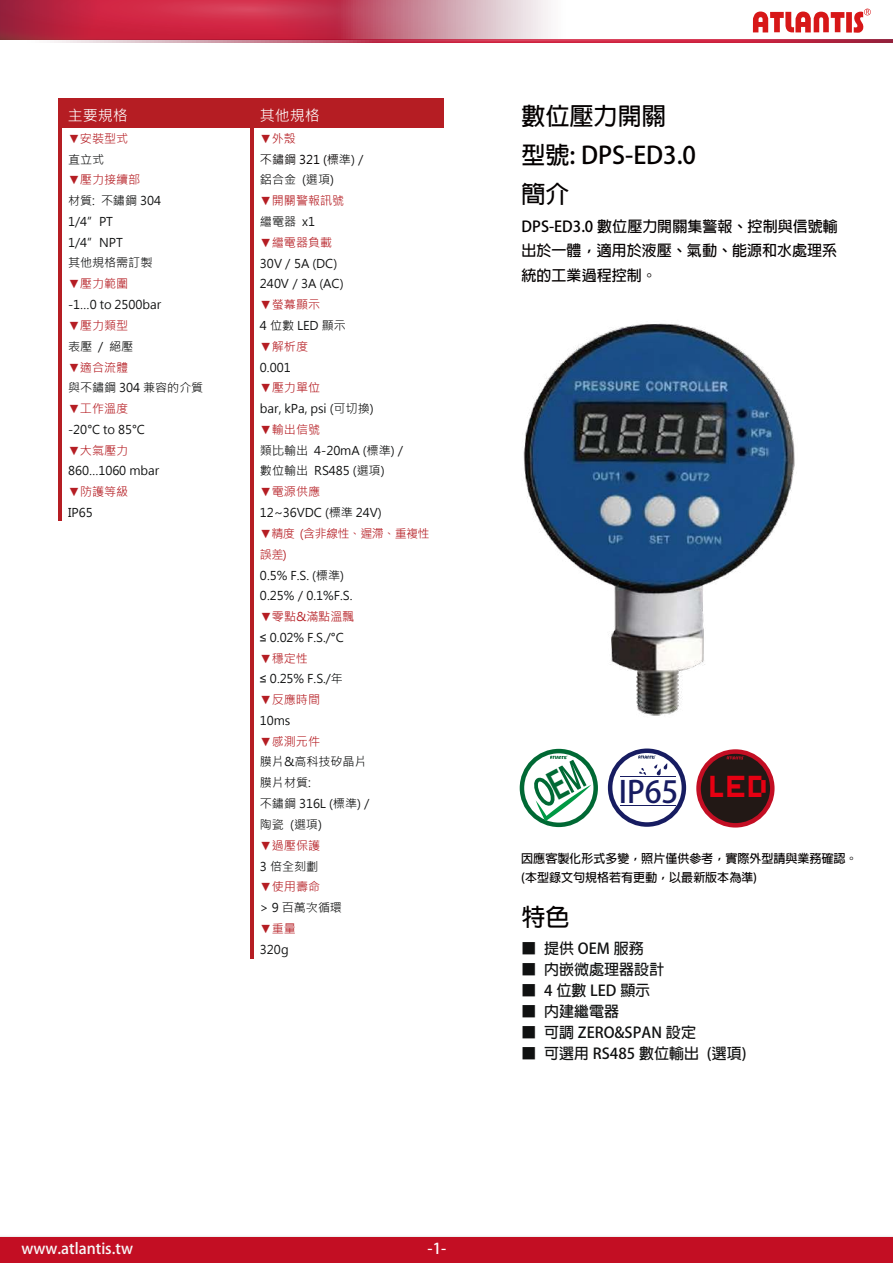
<style>
.page{position:relative;width:893px;height:1263px;background:#fff}
.page>*{position:absolute;margin:0;border:0;box-sizing:border-box;transform-origin:0 0}
.t1{font:700 30.15px "Adobe Fan Heiti Std";color:#171c61}
.t2{font:700 24px/39px "Adobe Fan Heiti Std";color:#040000}
.t3{font:700 15px "Adobe Fan Heiti Std";color:#101111}
.t4{font:700 15px/24.5px "Adobe Fan Heiti Std";color:#040000;text-align:justify}
.t5{font:700 15px "Adobe Fan Heiti Std";color:#f7f8f8}
.t6{font:15px "Microsoft Jheng Hei";color:#fff}
.t7{font:700 15px "Adobe Fan Heiti Std";color:#fff}
.t8{font:12.15px/20.9px "Microsoft Jheng Hei";color:#101111}
.t9{font:12.15px "Microsoft Jheng Hei";color:#b51d23}
.t10{font:700 12.15px/19.5px "Adobe Fan Heiti Std";color:#040000}
.t11{font:12.15px/20.7px "Microsoft Jheng Hei";letter-spacing:-.06em;color:#b51d23}
.s1{color:#b51d23}
.s2{color:#040000}
.s3{font-family:"Arial"}
</style>
<div class="page">
<div style="left:699px;top:751px;width:73px;height:74px;background:#221815;border-radius:50%"></div>
<div style="left:696px;top:749px;width:78px;height:78px;border:4px solid #c30e23;border-radius:50%"></div>
<svg style="left:727px;top:756px;width:17px;height:4px"></svg>
<div style="left:520px;top:749px;width:78px;height:78px;border:4px solid #006934;border-radius:50%"></div>
<div style="left:608px;top:748px;width:78px;height:79px;border:4px solid #171c61;border-radius:50%"></div>
<svg style="left:638px;top:755px;width:30px;height:21px"></svg>
<hr style="left:620px;top:776px;width:55px;height:1px;background:#171c61">
<hr style="left:620px;top:805px;width:55px;height:1px;background:#171c61">
<div style="left:61px;top:102px;width:189px;height:26px;background:#b51d23"></div>
<div style="left:253px;top:102px;width:190px;height:26px;background:#b51d23"></div>
<svg style="left:58px;top:98px;width:3px;height:4px"></svg>
<hr style="left:61px;top:98px;width:189px;height:3px;background:#b51d23">
<hr style="left:61px;top:101px;width:189px;height:1px;background:#b51d23">
<svg style="left:250px;top:98px;width:3px;height:4px"></svg>
<hr style="left:253px;top:98px;width:190px;height:3px;background:#b51d23">
<hr style="left:253px;top:101px;width:190px;height:1px;background:#b51d23">
<hr style="left:58px;top:102px;width:3px;height:26px;background:#b51d23">
<hr style="left:250px;top:102px;width:3px;height:26px;background:#b51d23">
<hr style="left:58px;top:128px;width:3px;height:393px;background:#b51d23">
<hr style="left:250px;top:128px;width:3px;height:831px;background:#b51d23">
<img style="left:523px;top:323px;width:272px;height:393px">
<div style="left:0;top:1237px;width:893px;height:26px;background:#c30e23"></div>
<svg style="left:0;top:0;width:871px;height:40px"></svg>
<svg style="left:1px;top:39px;width:892px;height:4px;background:#c95268"></svg>
<svg style="left:530px;top:755px;width:61px;height:66px"></svg>
<p class="t6" style="left:68px;top:106px;width:61px">主要規格</p>
<p class="t6" style="left:260px;top:106px;width:61px">其他規格</p>
<p class="t9" style="left:68px;top:131px;width:62px">▼安裝型式</p>
<p class="t8" style="left:68px;top:149px;width:38px">直立式</p>
<p class="t9" style="left:68px;top:172px;width:74px">▼壓力接續部</p>
<p class="t8" style="left:68px;top:190px;width:95px">材質: 不鏽鋼 304<br>1/4”PT<br>1/4”NPT<br>其他規格需訂製</p>
<p class="t9" style="left:68px;top:276px;width:62px">▼壓力範圍</p>
<p class="t8" style="left:68px;top:294px;width:95px">-1…0 to 2500bar</p>
<p class="t9" style="left:68px;top:318px;width:62px">▼壓力類型</p>
<p class="t8" style="left:68px;top:336px;width:67px">表壓 / 絕壓</p>
<p class="t9" style="left:68px;top:359px;width:62px">▼適合流體</p>
<p class="t8" style="left:68px;top:377px;width:137px">與不鏽鋼 304 兼容的介質</p>
<p class="t9" style="left:68px;top:401px;width:62px">▼工作溫度</p>
<p class="t8" style="left:68px;top:419px;width:79px">-20°C to 85°C</p>
<p class="t9" style="left:68px;top:443px;width:62px">▼大氣壓力</p>
<p class="t8" style="left:68px;top:460px;width:93px">860…1060 mbar</p>
<p class="t9" style="left:68px;top:484px;width:62px">▼防護等級</p>
<p class="t8" style="left:68px;top:502px;width:26px">IP65</p>
<p class="t8" style="left:260px;top:128px;width:109px"><span class="s1">▼外殼<br></span><span class="s2">不鏽鋼 321 (標</span>準)／鋁合金 (選項)</p>
<p class="t9" style="left:260px;top:193px;width:86px">▼開關警報訊號</p>
<p class="t8" style="left:260px;top:211px;width:57px">繼電器 x1</p>
<p class="t9" style="left:260px;top:235px;width:74px">▼繼電器負載</p>
<p class="t8" style="left:260px;top:253px;width:85px">30V／5A (DC)<br>240V／3A (AC)</p>
<p class="t9" style="left:260px;top:297px;width:62px">▼螢幕顯示</p>
<p class="t8" style="left:260px;top:315px;width:88px">4 位數 LED 顯示</p>
<p class="t9" style="left:260px;top:339px;width:50px">▼解析度</p>
<p class="t8" style="left:260px;top:357px;width:32px">0.001</p>
<p class="t9" style="left:260px;top:380px;width:62px">▼壓力單位</p>
<p class="t8" style="left:260px;top:398px;width:115px">bar, kPa, psi (可切換)</p>
<p class="t9" style="left:260px;top:422px;width:62px">▼輸出信號</p>
<p class="t8" style="left:260px;top:440px;width:148px">類比輸出 4-20mA (標準)／數位輸出 RS485 (選項)</p>
<p class="t9" style="left:260px;top:484px;width:62px">▼電源供應</p>
<p class="t8" style="left:260px;top:502px;width:123px">12~36VDC (標準 24V)</p>
<p class="t11" style="left:260px;top:523px;width:171px">▼精度 (含非線性、遲滯、重複性誤差)</p>
<p class="t8" style="left:260px;top:565px;width:94px">0.5% F.S. (標準)<br>0.25%／0.1%F.S.</p>
<p class="t8" style="left:260px;top:606px;width:96px"><span class="s1">▼零點&amp;滿點溫飄</span><span class="s3">≤</span> 0.02% F.S./°C</p>
<p class="t8" style="left:260px;top:648px;width:85px"><span class="s1">▼穩定性<br></span><span class="s3">≤</span> 0.25% F.S./年</p>
<p class="t9" style="left:260px;top:692px;width:62px">▼反應時間</p>
<p class="t8" style="left:260px;top:710px;width:32px">10ms</p>
<p class="t9" style="left:260px;top:734px;width:62px">▼感測元件</p>
<p class="t8" style="left:260px;top:751px;width:115px">膜片&amp;高科技矽晶片膜片材質:<br>不鏽鋼 316L (標準)／陶瓷 (選項)</p>
<p class="t9" style="left:260px;top:837px;width:62px">▼過壓保護</p>
<p class="t8" style="left:260px;top:856px;width:60px">3 倍全刻劃</p>
<p class="t9" style="left:260px;top:879px;width:62px">▼使用壽命</p>
<p class="t8" style="left:260px;top:897px;width:84px">&gt; 9 百萬次循環</p>
<p class="t9" style="left:260px;top:921px;width:38px">▼重量</p>
<p class="t8" style="left:260px;top:939px;width:30px">320g</p>
<p class="t5" style="left:22px;top:1239px;width:113px">www.atlantis.tw</p>
<p class="t7" style="left:428px;top:1239px;width:20px">-1-</p>
<h2 class="t2" style="left:522px;top:97px;width:176px">數位壓力開關<br>型號: DPS-ED3.0簡介</h2>
<p class="t4" style="left:522px;top:214px;width:318px">DPS-ED3.0 數位壓力開關集警報、控制與信號輸出於一體，適用於液壓、氣動、能源和水處理系統的工業過程控制。</p>
<h1 class="t1" style="left:619px;top:773px;width:153px">IP65 <sup>LED</sup></h1>
<p class="t10" style="left:521px;top:849px;width:338px">因應客製化形式多變，照片僅供參考，實際外型請與業務確認。(本型錄文句規格若有更動，以最新版本為準)</p>
<h2 class="t2" style="left:522px;top:898px;width:49px">特色</h2>
<p class="t3" style="left:522px;top:939px;width:124px">■ 提供 OEM 服務</p>
<p class="t3" style="left:522px;top:960px;width:144px">■ 內嵌微處理器設計</p>
<p class="t3" style="left:522px;top:981px;width:130px">■ 4 位數 LED 顯示</p>
<p class="t3" style="left:522px;top:1002px;width:99px">■ 內建繼電器</p>
<p class="t3" style="left:522px;top:1023px;width:176px">■ 可調 ZERO&amp;SPAN 設定</p>
<p class="t3" style="left:522px;top:1044px;width:226px">■ 可選用 RS485 數位輸出 (選項)</p>
</div>
